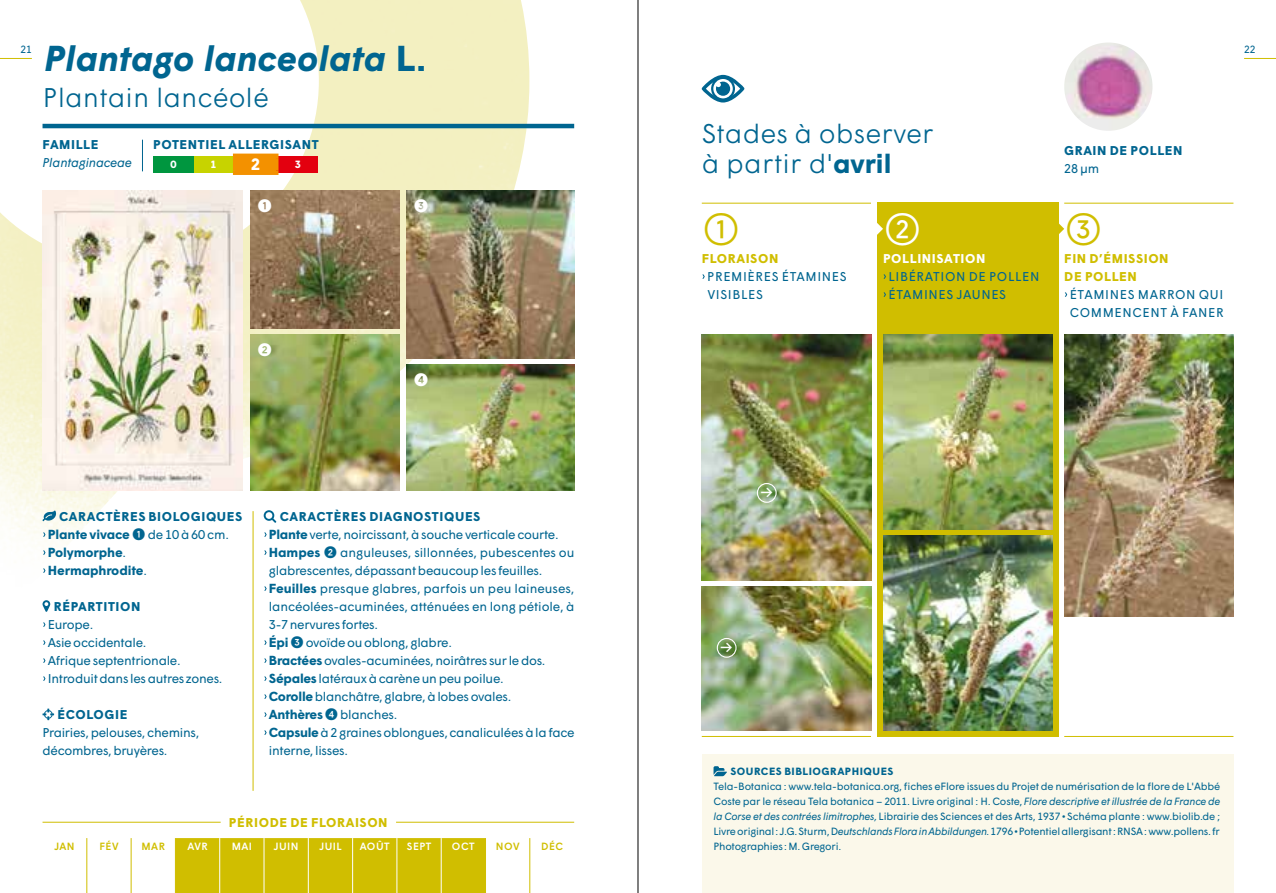
<style>
.page{position:relative;width:1276px;height:893px;background:#fff}
.page>*{position:absolute;margin:0;border:0;box-sizing:border-box;transform-origin:0 0}
.t1{font:300 45px "Wigrum";color:#d0be00}
.t2{font:300 45px "Wigrum";color:#fff}
.t3{font:italic 700 36px "Wigrum";letter-spacing:.01em;color:#006590}
.t4{font:300 27px/30px "Wigrum";color:#006590}
.t5{font:18px "Wigrum";color:#fff}
.t6{font:700 16.5px "Wigrum";color:#fff}
.t7{font:700 13.2px/18px "Wigrum";letter-spacing:-.01em;color:#006590}
.t8{font:12.75px/18px "Wigrum";letter-spacing:-.02em;color:#006590}
.t9{font:12.75px/18px "Wigrum";letter-spacing:.045em;color:#006590}
.t10{font:700 12.75px "Wigrum";letter-spacing:.045em;color:#006590}
.t11{font:700 12.75px/18px "Wigrum";letter-spacing:.045em;color:#d0be00}
.t12{font:italic 12.75px "Wigrum";letter-spacing:-.005em;color:#006590}
.t13{font:700 12.75px "Wigrum";letter-spacing:.045em;color:#fff}
.t14{font:10.5px/15px "Wigrum";letter-spacing:-.02em;color:#006590;text-align:justify}
.t15{font:500 10.5px "Wigrum";letter-spacing:.045em;color:#fff}
.t16{font:700 10.5px "Wigrum";letter-spacing:.045em;color:#006590}
.t17{font:500 10.5px "Wigrum";letter-spacing:.045em;color:#d0be00}
.t18{font:700 10.5px "Wigrum";color:#fff}
.s1{font-style:normal}
.s2{font-weight:700}
.s3{font-weight:400;font-size:16.5px}
.s4{font-weight:400;font-size:12.75px}
.s5{font-weight:700;font-size:13.2px}
.s6{font-size:16.5px}
.s7{font-style:italic}
</style>
<div class="page">
<img style="left:0;top:0;width:529px;height:656px">
<div style="left:877px;top:203px;width:181px;height:534px;background:#d0be00"></div>
<svg style="left:1058px;top:223px;width:6px;height:12px"></svg>
<svg style="left:877px;top:223px;width:6px;height:12px"></svg>
<hr style="left:1064px;top:203px;width:169px;height:1px;background:#d0be00">
<hr style="left:702px;top:203px;width:169px;height:1px;background:#d0be00">
<hr style="left:1064px;top:736px;width:169px;height:1px;background:#d0be00">
<hr style="left:702px;top:736px;width:169px;height:1px;background:#d0be00">
<img style="left:1064px;top:43px;width:88px;height:88px;border-radius:44px">
<img style="left:702px;top:335px;width:169px;height:246px">
<img style="left:702px;top:587px;width:169px;height:144px">
<img style="left:406px;top:191px;width:168px;height:168px">
<img style="left:250px;top:191px;width:150px;height:138px">
<img style="left:250px;top:335px;width:150px;height:156px">
<img style="left:883px;top:335px;width:169px;height:195px">
<img style="left:406px;top:365px;width:168px;height:126px">
<img style="left:43px;top:191px;width:199px;height:300px">
<img style="left:883px;top:536px;width:169px;height:195px">
<img style="left:1064px;top:335px;width:169px;height:282px">
<hr style="left:1244px;top:58px;width:32px;height:1px;background:#d0be00">
<hr style="left:0;top:58px;width:32px;height:1px;background:#d0be00">
<div style="left:702px;top:755px;width:531px;height:138px;background:#fbf8ea"></div>
<hr style="left:43px;top:124px;width:531px;height:4px;background:#006590">
<svg style="left:264px;top:510px;width:12px;height:13px"></svg>
<svg style="left:264px;top:532px;width:3px;height:5px"></svg>
<svg style="left:264px;top:550px;width:3px;height:5px"></svg>
<svg style="left:264px;top:586px;width:3px;height:5px"></svg>
<svg style="left:264px;top:640px;width:3px;height:5px"></svg>
<svg style="left:264px;top:658px;width:3px;height:5px"></svg>
<svg style="left:264px;top:676px;width:3px;height:5px"></svg>
<svg style="left:264px;top:694px;width:3px;height:5px"></svg>
<svg style="left:264px;top:712px;width:3px;height:5px"></svg>
<svg style="left:264px;top:730px;width:3px;height:5px"></svg>
<svg style="left:43px;top:511px;width:13px;height:10px"></svg>
<svg style="left:43px;top:532px;width:3px;height:5px"></svg>
<svg style="left:43px;top:550px;width:3px;height:5px"></svg>
<svg style="left:43px;top:568px;width:3px;height:5px"></svg>
<svg style="left:43px;top:600px;width:7px;height:12px"></svg>
<svg style="left:43px;top:709px;width:11px;height:11px"></svg>
<svg style="left:713px;top:766px;width:14px;height:10px"></svg>
<svg style="left:702px;top:75px;width:42px;height:28px"></svg>
<hr style="left:142px;top:140px;width:1px;height:31px;background:#006590">
<div style="left:176px;top:838px;width:309px;height:55px;background:#d0be00"></div>
<hr style="left:485px;top:838px;width:1px;height:55px;background:#d0be00">
<hr style="left:529px;top:838px;width:1px;height:55px;background:#d0be00">
<hr style="left:86px;top:838px;width:1px;height:55px;background:#d0be00">
<hr style="left:175px;top:838px;width:1px;height:55px;background:#d0be00">
<hr style="left:131px;top:838px;width:1px;height:55px;background:#d0be00">
<hr style="left:219px;top:838px;width:1px;height:55px;background:#fff">
<hr style="left:264px;top:838px;width:1px;height:55px;background:#fff">
<hr style="left:308px;top:838px;width:1px;height:55px;background:#fff">
<hr style="left:352px;top:838px;width:1px;height:55px;background:#fff">
<hr style="left:396px;top:838px;width:1px;height:55px;background:#fff">
<hr style="left:441px;top:838px;width:1px;height:55px;background:#fff">
<hr style="left:43px;top:822px;width:531px;height:1px;background:#d0be00">
<div style="left:221px;top:818px;width:175px;height:8px;background:#fff"></div>
<div style="left:757px;top:483px;width:19px;height:20px;border:1px solid #fff;border-radius:50%"></div>
<div style="left:717px;top:638px;width:19px;height:20px;border:1px solid #fff;border-radius:50%"></div>
<hr style="left:253px;top:511px;width:1px;height:280px;background:#d0be00">
<div style="left:153px;top:156px;width:41px;height:17px;background:#00963f"></div>
<div style="left:194px;top:156px;width:41px;height:17px;background:#c7d300"></div>
<div style="left:235px;top:156px;width:41px;height:17px;background:#f39100"></div>
<div style="left:276px;top:156px;width:41px;height:17px;background:#e3000f"></div>
<hr style="left:233px;top:154px;width:45px;height:4px;background:#f39100">
<hr style="left:233px;top:158px;width:4px;height:12px;background:#f39100">
<hr style="left:274px;top:158px;width:4px;height:12px;background:#f39100">
<div style="left:233px;top:170px;width:45px;height:5px;background:#f39100"></div>
<hr style="left:638px;top:0;width:1px;height:893px;background:#000">
<h2 class="t3" style="left:45px;top:31px;width:383px">Plantago lanceolata <span class="s1">L.</span></h2>
<h3 class="t4" style="left:43px;top:80px;width:228px">Plantain lancéolé</h3>
<p class="t10" style="left:43px;top:135px;width:57px">FAMILLE</p>
<p class="t12" style="left:43px;top:153px;width:91px">Plantaginaceae</p>
<p class="t14" style="left:20px;top:41px;width:13px">21</p>
<p class="t14" style="left:1244px;top:41px;width:13px">22</p>
<h3 class="t4" style="left:702px;top:116px;width:234px">Stades à observer à partir d'<span class="s2">avril</span></h3>
<p class="t10" style="left:153px;top:135px;width:167px">POTENTIEL ALLERGISANT</p>
<p class="t18" style="left:171px;top:157px;width:8px">0</p>
<p class="t18" style="left:210px;top:157px;width:8px">1</p>
<p class="t6" style="left:251px;top:152px;width:11px">2</p>
<p class="t18" style="left:295px;top:157px;width:8px">3</p>
<p class="t10" style="left:1064px;top:141px;width:120px">GRAIN DE POLLEN</p>
<p class="t8" style="left:1064px;top:158px;width:37px">28 µm</p>
<h3 class="t5" style="left:257px;top:192px;width:17px">➊</h3>
<h3 class="t5" style="left:413px;top:192px;width:17px">➌</h3>
<h3 class="t5" style="left:257px;top:336px;width:17px">➋</h3>
<h3 class="t5" style="left:413px;top:366px;width:17px">➍</h3>
<p class="t10" style="left:59px;top:507px;width:185px">CARACTÈRES BIOLOGIQUES</p>
<p class="t7" style="left:48px;top:524px;width:183px">Plante vivace<span class="s3">➊</span> <span class="s4">de 10 à 60 cm.<br></span>Polymorphe<span class="s4">.<br></span>Hermaphrodite<span class="s4">.</span></p>
<p class="t10" style="left:54px;top:597px;width:88px">RÉPARTITION</p>
<p class="t8" style="left:48px;top:614px;width:176px">Europe.<br>Asieoccidentale.<br>Afriqueseptentrionale.<br>Introduitdans lesautres zones.</p>
<p class="t10" style="left:58px;top:705px;width:71px">ÉCOLOGIE</p>
<p class="t8" style="left:43px;top:722px;width:158px">Prairies,pelouses,chemins, décombres,bruyères.</p>
<p class="t8" style="left:269px;top:506px;width:307px;text-indent:11px"><span class="s2">CARACTÈRES DIAGNOSTIQUES </span><span class="s5">Plante</span>verte,noircissant,àsoucheverticalecourte.<br><span class="s5">Hampes</span> <span class="s6">➋</span> anguleuses, sillonnées, pubescentes ou glabrescentes,dépassantbeaucouples feuilles.<br><span class="s5">Feuilles</span> presque glabres, parfois un peu laineuses, lancéolées-acuminées, atténuées en long pétiole, à 3-7nervures fortes.<br><span class="s5">Épi</span><span class="s6">➌</span>ovoïdeouoblong,glabre.<br><span class="s5">Bractées</span>ovales-acuminées,noirâtres sur ledos.<br><span class="s5">Sépales</span> latérauxàcarèneunpeupoilue.<br><span class="s5">Corolle</span>blanchâtre,glabre,àlobesovales.<br><span class="s5">Anthères</span><span class="s6">➍</span>blanches.<br><span class="s5">Capsule</span>à2grainesoblongues,canaliculéesàlaface interne,lisses.</p>
<p class="t11" style="left:229px;top:812px;width:160px">PÉRIODE DE FLORAISON</p>
<p class="t17" style="left:54px;top:838px;width:22px">JAN</p>
<p class="t17" style="left:99px;top:838px;width:21px">FÉV</p>
<p class="t17" style="left:141px;top:838px;width:25px">MAR</p>
<p class="t15" style="left:187px;top:838px;width:22px">AVR</p>
<p class="t15" style="left:232px;top:838px;width:22px">MAI</p>
<p class="t15" style="left:274px;top:838px;width:26px">JUIN</p>
<p class="t15" style="left:319px;top:838px;width:24px">JUIL</p>
<p class="t15" style="left:360px;top:838px;width:31px">AOÛT</p>
<p class="t15" style="left:407px;top:838px;width:26px">SEPT</p>
<p class="t15" style="left:452px;top:838px;width:24px">OCT</p>
<p class="t17" style="left:496px;top:838px;width:25px">NOV</p>
<p class="t17" style="left:541px;top:838px;width:23px">DÉC</p>
<h1 class="t1" style="left:702px;top:195px;width:40px">➀</h1>
<p class="t11" style="left:702px;top:248px;width:78px">FLORAISON</p>
<p class="t9" style="left:707px;top:266px;width:141px">PREMIÈRES ÉTAMINES<br>VISIBLES</p>
<h1 class="t2" style="left:883px;top:195px;width:40px">➁</h1>
<p class="t13" style="left:883px;top:249px;width:104px">POLLINISATION</p>
<p class="t9" style="left:888px;top:266px;width:152px">LIBÉRATION DE POLLEN<br>ÉTAMINES JAUNES</p>
<h1 class="t1" style="left:1064px;top:195px;width:40px">➂</h1>
<p class="t11" style="left:1064px;top:248px;width:106px">FIN D’ÉMISSION<br>DE POLLEN</p>
<p class="t9" style="left:1069px;top:284px;width:155px">ÉTAMINES MARRON QUI<br>COMMENCENT À FANER</p>
<h3 class="t5" style="left:759px;top:477px;width:15px">→</h3>
<h3 class="t5" style="left:719px;top:632px;width:15px">→</h3>
<p class="t16" style="left:730px;top:764px;width:164px">SOURCES BIBLIOGRAPHIQUES</p>
<p class="t14" style="left:713px;top:778px;width:508px">Tela-Botanica : www.tela-botanica.org, fiches eFlore issues du Projet de numérisation de la flore de L'Abbé Coste par le réseau Tela botanica – 2011. Livre original : H. Coste, <span class="s7">Flore descriptive et illustrée de la France de la Corse et des contrées limitrophes,</span> Librairie des Sciences et des Arts, 1937 <span class="s2">•</span> Schéma plante : www.biolib.de ; Livreoriginal:J.G.Sturm,D<span class="s7">eutschlandsFlorainAbbildungen.</span>1796<span class="s2">•</span>Potentielallergisant:RNSA:www.pollens.fr Photographies :M.Gregori.</p>
</div>
